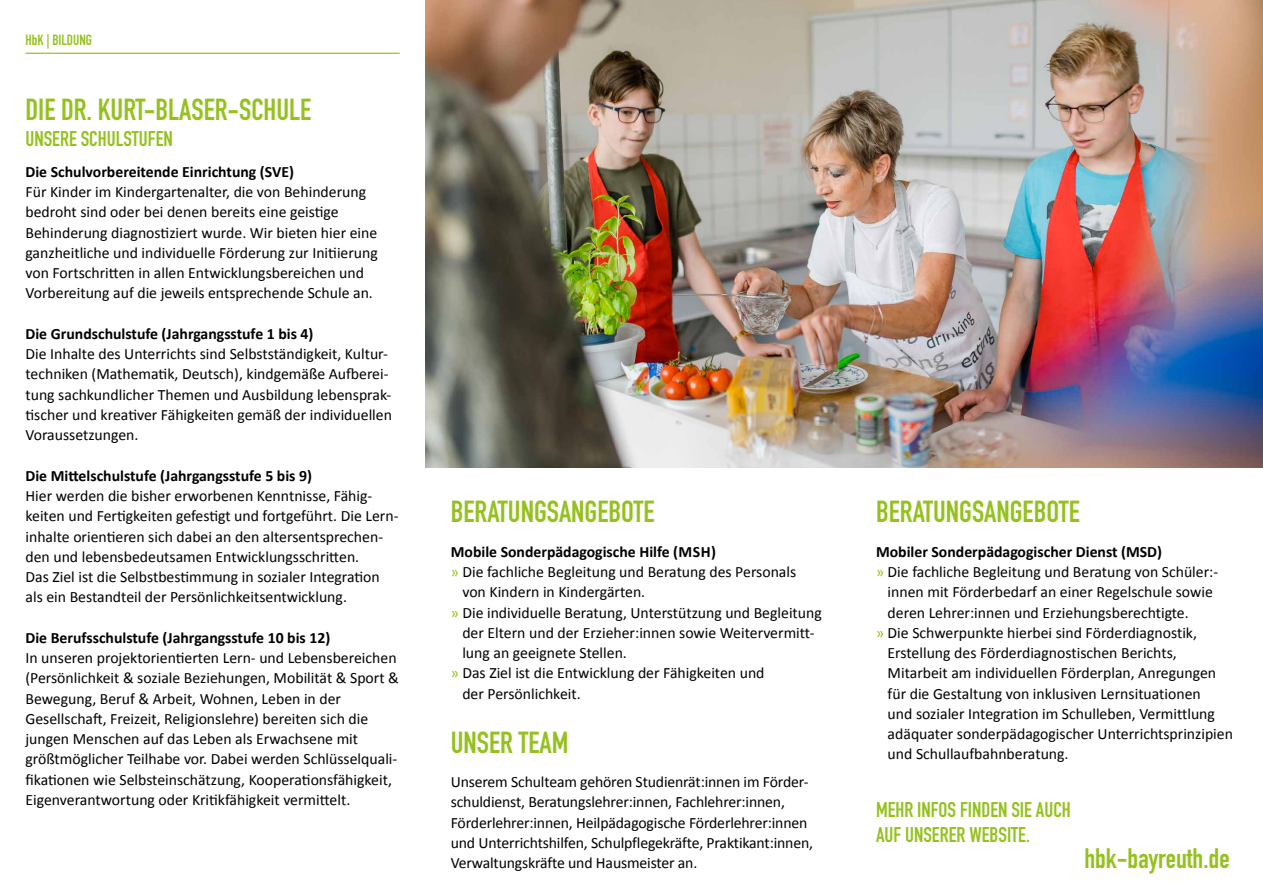
<style>
.page{position:relative;width:1263px;height:893px;background:#fff}
.page>*{position:absolute;margin:0;border:0;box-sizing:border-box;transform-origin:0 0}
.t1{font:700 30px "DIN Condensed";color:#95c11f}
.t2{font:700 27.75px "DIN Condensed";color:#95c11f}
.t3{font:700 21px/25.5px "DIN Condensed";color:#95c11f}
.t4{font:15.75px/20.2px "Calibri";color:#000}
.t5{font:700 15.75px "Calibri";color:#000}
.t6{font:700 14.7px "DIN Condensed";color:#95c11f}
.s1{color:#95c11f}
</style>
<div class="page">
<hr style="left:26px;top:53px;width:374px;height:1px;background:#95c11f">
<img style="left:425px;top:0;width:838px;height:468px">
<p class="t6" style="left:26px;top:30px;width:68px">HbK | BILDUNG</p>
<h1 class="t1" style="left:26px;top:90px;width:287px">DIE DR. KURT-BLASER-SCHULE</h1>
<h3 class="t3" style="left:26px;top:126px;width:149px">UNSERE SCHULSTUFEN</h3>
<p class="t5" style="left:26px;top:162px;width:270px">Die Schulvorbereitende Einrichtung (SVE)</p>
<p class="t4" style="left:26px;top:182px;width:354px">Für Kinder im Kindergartenalter, die von Behinderung bedroht sind oder bei denen bereits eine geistige Behinderung diagnostiziert wurde. Wir bieten hier eine ganzheitliche und individuelle Förderung zur Initiierung von Fortschritten in allen Entwicklungsbereichen und Vorbereitung auf die jeweils entsprechende Schule an.</p>
<p class="t5" style="left:26px;top:324px;width:289px">Die Grundschulstufe (Jahrgangsstufe 1 bis 4)</p>
<p class="t4" style="left:26px;top:344px;width:368px">Die Inhalte des Unterrichts sind Selbstständigkeit, Kultur&shy;techniken (Mathematik, Deutsch), kindgemäße Aufberei&shy;tung sachkundlicher Themen und Ausbildung lebensprak&shy;tischer und kreativer Fähigkeiten gemäß der individuellen Voraussetzungen.</p>
<p class="t5" style="left:26px;top:465px;width:288px">Die Mittelschulstufe (Jahrgangsstufe 5 bis 9)</p>
<p class="t4" style="left:26px;top:486px;width:374px">Hier werden die bisher erworbenen Kenntnisse, Fähig&shy;keiten und Fertigkeiten gefestigt und fortgeführt. Die Lern&shy;inhalte orientieren sich dabei an den altersentsprechen&shy;den und lebensbedeutsamen Entwicklungsschritten.<br>Das Ziel ist die Selbstbestimmung in sozialer Integration als ein Bestandteil der Persönlichkeitsentwicklung.</p>
<p class="t5" style="left:26px;top:627px;width:306px">Die Berufsschulstufe (Jahrgangsstufe 10 bis 12)</p>
<p class="t4" style="left:26px;top:648px;width:375px">In unseren projektorientierten Lern- und Lebensbereichen (Persönlichkeit &amp; soziale Beziehungen, Mobilität &amp; Sport &amp; Bewegung, Beruf &amp; Arbeit, Wohnen, Leben in der Gesellschaft, Freizeit, Religionslehre) bereiten sich die jungen Menschen auf das Leben als Erwachsene mit größtmöglicher Teilhabe vor. Dabei werden Schlüsselquali&shy;fikationen wie Selbsteinschätzung, Kooperationsfähigkeit, Eigenverantwortung oder Kritikfähigkeit vermittelt.</p>
<h1 class="t1" style="left:451px;top:492px;width:205px">BERATUNGSANGEBOTE</h1>
<p class="t5" style="left:451px;top:541px;width:267px">Mobile Sonderpädagogische Hilfe (MSH)</p>
<p class="t4" style="left:451px;top:562px;width:347px"><span class="s1">»</span> Die fachliche Begleitung und Beratung des Personals</p>
<p class="t4" style="left:462px;top:582px;width:184px">von Kindern in Kindergärten.</p>
<p class="t4" style="left:451px;top:602px;width:373px"><span class="s1">»</span> Die individuelle Beratung, Unterstützung und Begleitung</p>
<p class="t4" style="left:462px;top:622px;width:354px">der Eltern und der Erzieher:innen sowie Weitervermitt-</p>
<p class="t4" style="left:462px;top:643px;width:166px">lung an geeignete Stellen.</p>
<p class="t4" style="left:451px;top:663px;width:315px"><span class="s1">»</span> Das Ziel ist die Entwicklung der Fähigkeiten und</p>
<p class="t4" style="left:462px;top:683px;width:120px">der Persönlichkeit.</p>
<h1 class="t1" style="left:451px;top:722px;width:119px">UNSER TEAM</h1>
<p class="t4" style="left:451px;top:772px;width:364px">Unserem Schulteam gehören Studienrät:innen im Förder&shy;schuldienst, Beratungslehrer:innen, Fachlehrer:innen, Förderlehrer:innen, Heilpädagogische Förderlehrer:innen und Unterrichtshilfen, Schulpflegekräfte, Praktikant:innen, Verwaltungskräfte und Hausmeister an.</p>
<h1 class="t1" style="left:876px;top:492px;width:205px">BERATUNGSANGEBOTE</h1>
<p class="t5" style="left:876px;top:541px;width:288px">Mobiler Sonderpädagogischer Dienst (MSD)</p>
<p class="t4" style="left:876px;top:562px;width:343px"><span class="s1">»</span> Die fachliche Begleitung und Beratung von Schüler:-</p>
<p class="t4" style="left:888px;top:582px;width:327px">innen mit Förderbedarf an einer Regelschule sowie</p>
<p class="t4" style="left:888px;top:602px;width:303px">deren Lehrer:innen und Erziehungsberechtigte.</p>
<p class="t4" style="left:876px;top:622px;width:323px"><span class="s1">»</span> Die Schwerpunkte hierbei sind Förderdiagnostik,</p>
<p class="t4" style="left:888px;top:643px;width:291px">Erstellung des Förderdiagnostischen Berichts,</p>
<p class="t4" style="left:888px;top:663px;width:330px">Mitarbeit am individuellen Förderplan, Anregungen</p>
<p class="t4" style="left:888px;top:683px;width:315px">für die Gestaltung von inklusiven Lernsituationen</p>
<p class="t4" style="left:888px;top:704px;width:329px">und sozialer Integration im Schulleben, Vermittlung</p>
<p class="t4" style="left:888px;top:724px;width:347px">adäquater sonderpädagogischer Unterrichtsprinzipien</p>
<p class="t4" style="left:888px;top:744px;width:182px">und Schullaufbahnberatung.</p>
<h3 class="t3" style="left:876px;top:796px;width:196px">MEHR INFOS FINDEN SIE AUCH<br>AUF UNSERER WEBSITE.</h3>
<h2 class="t2" style="left:1084px;top:840px;width:147px">hbk-bayreuth.de</h2>
</div>
